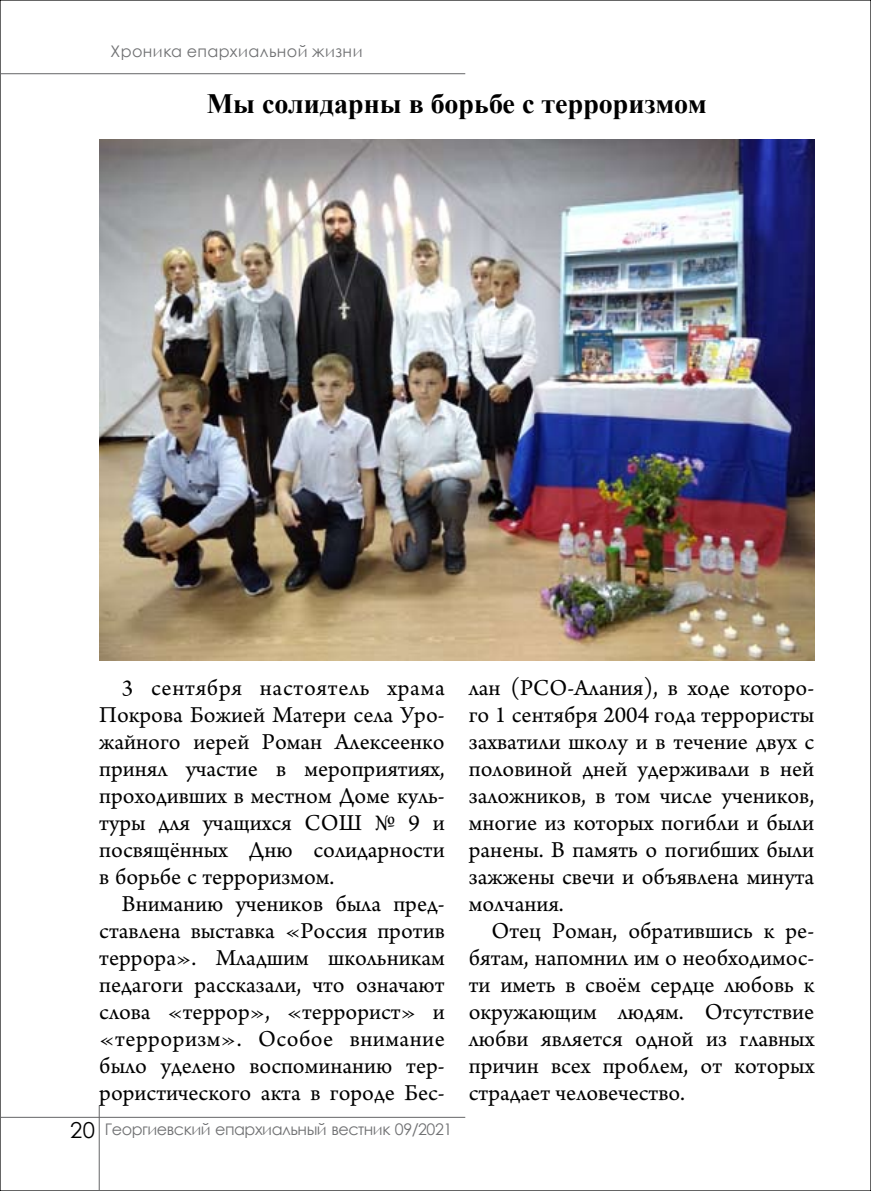
<style>
.page{position:relative;width:871px;height:1191px;background:#fff}
.page>*{position:absolute;margin:0;border:0;box-sizing:border-box;transform-origin:0 0}
.t1{font:700 28px "Times New Roman";color:#000}
.t2{font:24px/27px "Arno Pro";color:#000;text-align:justify}
.t3{font:16px "Century Gothic";letter-spacing:-.03em;color:#707173}
.t4{font:16px "Century Gothic";letter-spacing:.025em;color:#707173}
.s1{font-size:22px;color:#000}
</style>
<div class="page">
<hr style="left:99px;top:1106px;width:1px;height:85px;background:#646567">
<hr style="left:0;top:1116px;width:465px;height:1px;background:#646567">
<hr style="left:0;top:73px;width:465px;height:1px;background:#646567">
<img style="left:99px;top:140px;width:715px;height:520px">
<p class="t4" style="left:111px;top:40px;width:253px">Хроника епархиальной жизни</p>
<p class="t1" style="left:207px;top:84px;width:501px">Мы солидарны в борьбе с терроризмом</p>
<p class="t2" style="left:99px;top:675px;width:347px;text-indent:23px">3 сентября настоятель храма Покрова Божией Матери села Уро&shy;жайного иерей Роман Алексеенко принял участие в мероприятиях, проходивших в местном Доме куль&shy;туры для учащихся СОШ № 9 и посвящённых Дню солидарности в борьбе с терроризмом.</p>
<p class="t2" style="left:99px;top:891px;width:347px;text-indent:23px">Вниманию учеников была пред&shy;ставлена выставка «Россия против террора». Младшим школьникам педагоги рассказали, что означают слова «террор», «террорист» и «терроризм». Особое внимание было уделено воспоминанию тер&shy;рористического акта в городе Бес-</p>
<p class="t3" style="left:70px;top:1118px;width:383px"><span class="s1">20</span> Георгиевский епархиальный вестник 09/2021</p>
<p class="t2" style="left:468px;top:675px;width:347px">лан (РСО-Алания), в ходе которо&shy;го 1 сентября 2004 года террористы захватили школу и в течение двух с половиной дней удерживали в ней заложников, в том числе учеников, многие из которых погибли и были ранены. В память о погибших были зажжены свечи и объявлена минута молчания.</p>
<p class="t2" style="left:468px;top:918px;width:347px;text-indent:23px">Отец Роман, обратившись к ре&shy;бятам, напомнил им о необходимос&shy;ти иметь в своём сердце любовь к окружающим людям. Отсутствие любви является одной из главных причин всех проблем, от которых страдает человечество.</p>
</div>
